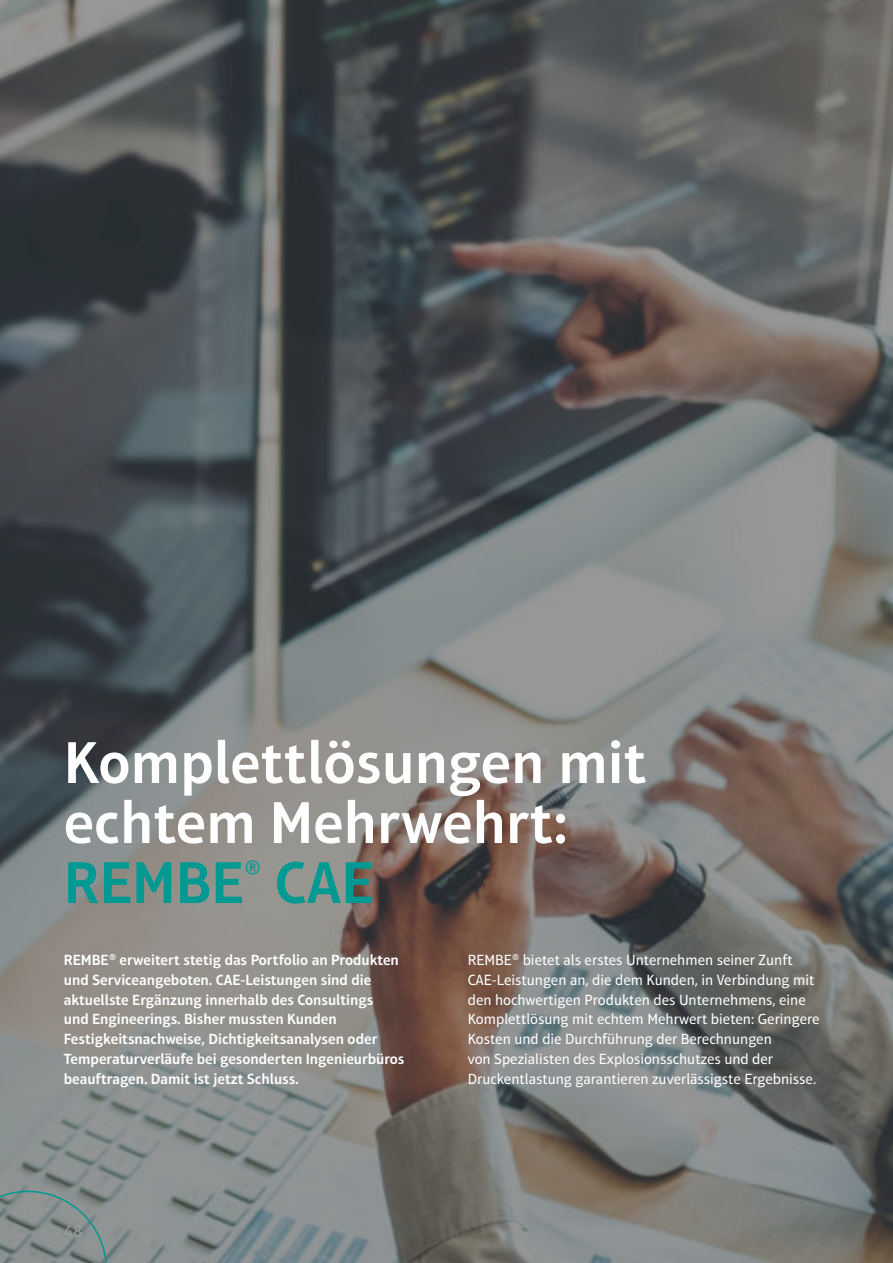
<style>
.page{position:relative;width:893px;height:1263px;background:#fff}
.page>*{position:absolute;margin:0;border:0;box-sizing:border-box;transform-origin:0 0}
.t1{font:600 60px/60px "Aptifer Sans LT Pro";color:#fff}
.t2{font:18px "Aptifer Sans LT Pro";color:#9d9d9c}
.t3{font:15px/19.8px "Aptifer Sans LT Pro";color:#fff}
.t4{font:600 15px/19.8px "Aptifer Sans LT Pro";color:#fff}
.s1{color:#009a93}
</style>
<div class="page">
<img style="left:0;top:0;width:893px;height:1263px">
<svg style="left:0;top:1191px;width:107px;height:72px;background:#808b8a"></svg>
<h1 class="t1" style="left:64px;top:734px;width:584px">Komplettlösungen mit echtem Mehrwehrt:<br><span class="s1">REMBE</span><sup>®</sup> <span class="s1">CAE</span></h1>
<p class="t4" style="left:64px;top:950px;width:342px">REMBE® erweitert stetig das Portfolio an Produkten und Serviceangeboten. CAE-Leistungen sind die aktuellste Ergänzung innerhalb des Consultings<br>und Engineerings. Bisher mussten Kunden Festigkeitsnachweise, Dichtigkeitsanalysen oder Temperaturverläufe bei gesonderten Ingenieurbüros beauftragen. Damit ist jetzt Schluss.</p>
<p class="t3" style="left:468px;top:950px;width:353px">REMBE® bietet als erstes Unternehmen seiner Zunft CAE-Leistungen an, die dem Kunden, in Verbindung mit den hochwertigen Produkten des Unternehmens, eine Komplettlösung mit echtem Mehrwert bieten: Geringere Kosten und die Durchführung der Berechnungen<br>von Spezialisten des Explosionsschutzes und der Druckentlastung garantieren zuverlässigste Ergebnisse.</p>
<p class="t2" style="left:64px;top:1222px;width:20px">48</p>
</div>
